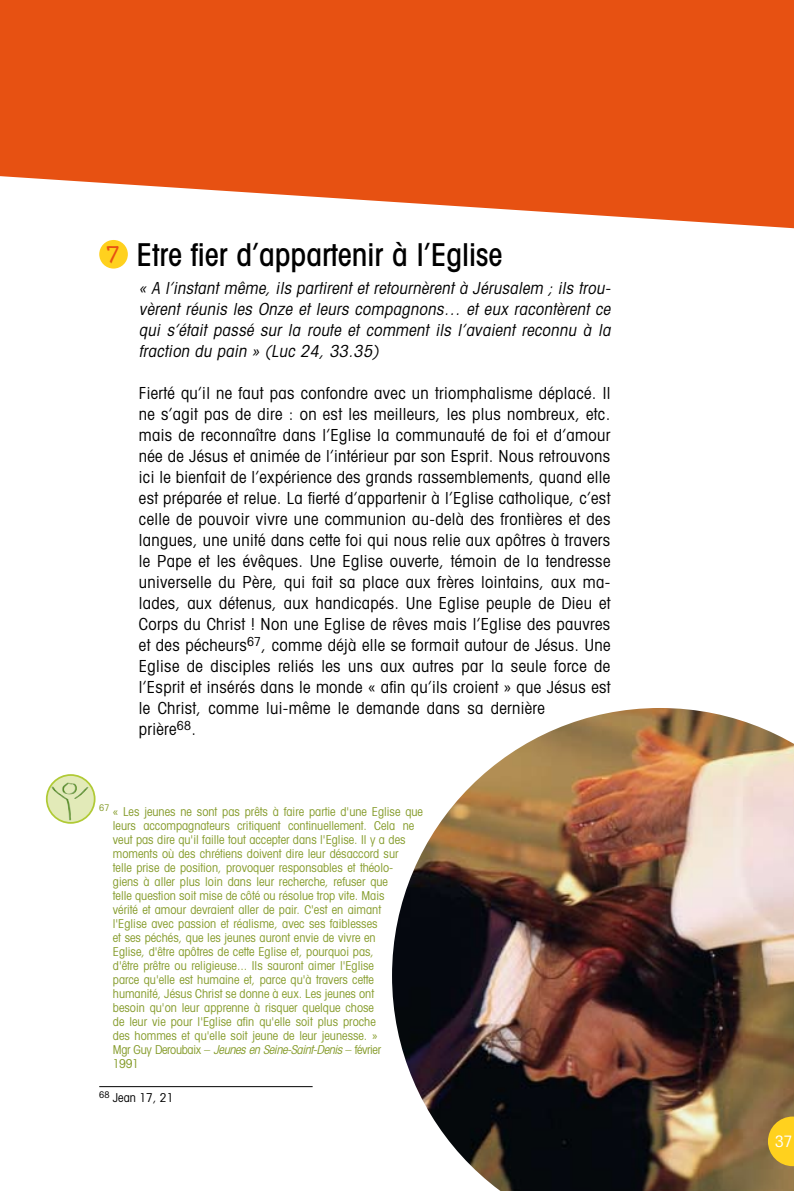
<style>
.page{position:relative;width:794px;height:1191px;background:#fff}
.page>*{position:absolute;margin:0;border:0;box-sizing:border-box;transform-origin:0 0}
.t1{font:500 condensed 31.5px "Avant Garde";color:#000}
.t2{font:condensed 16.62px/21px "Avant Garde";letter-spacing:.02em;color:#000}
.t3{font:italic condensed 16.62px/21px "Avant Garde";color:#000;text-align:justify}
.t4{font:condensed 15.75px "Avant Garde";color:#fff}
.t5{font:condensed 12.25px/14px "Avant Garde";color:#869c2c}
.t6{font:condensed 12.25px "Avant Garde";color:#000}
.s1{font-family:"Escript LL";font-weight:400;font-stretch:normal;font-size:28.88px;color:#e75112}
.s2{font-style:italic}
</style>
<div class="page">
<svg style="left:0;top:0;width:794px;height:229px;background:#e9652d"></svg>
<div style="left:99px;top:240px;width:29px;height:28px;background:#ffd11e;border-radius:50%"></div>
<img style="left:392px;top:708px;width:402px;height:483px">
<svg style="left:768px;top:1116px;width:26px;height:50px"></svg>
<hr style="left:99px;top:1086px;width:214px;height:1px;background:#000">
<svg style="left:47px;top:775px;width:48px;height:48px"></svg>
<div style="left:46px;top:774px;width:49px;height:49px;border:2px solid #b0ca35;border-radius:50%"></div>
<img style="left:51px;top:782px;width:38px;height:38px">
<h1 class="t1" style="left:106px;top:235px;width:398px"><span class="s1">7</span> Etre fier d’appartenir à l’Eglise</h1>
<p class="t3" style="left:139px;top:277px;width:476px">« A l’instant même, ils partirent et retournèrent à Jérusalem ; ils trou&shy;vèrent réunis les Onze et leurs compagnons… et eux racontèrent ce qui s’était passé sur la route et comment ils l’avaient reconnu à la fraction du pain » (Luc 24, 33 .35)</p>
<p class="t2" style="left:139px;top:382px;width:473px">Fierté qu’il ne faut pas confondre avec un triomphalisme déplacé. Il ne s’agit pas de dire : on est les meilleurs, les plus nombreux, etc. mais de reconnaître dans l’Eglise la communauté de foi et d’amour née de Jésus et animée de l’intérieur par son Esprit. Nous retrouvons ici le bienfait de l’expérience des grands rassemblements, quand elle est préparée et relue. La fierté d’appartenir à l’Eglise catholique, c’est celle de pouvoir vivre une communion au-delà des frontières et des langues, une unité dans cette foi qui nous relie aux apôtres à travers le Pape et les évêques. Une Eglise ouverte, témoin de la tendresse universelle du Père, qui fait sa place aux frères lointains, aux ma&shy;lades, aux détenus, aux handicapés. Une Eglise peuple de Dieu et Corps du Christ ! Non une Eglise de rêves mais l’Eglise des pauvres et des pécheurs<sup>67</sup>, comme déjà elle se formait autour de Jésus. Une Eglise de disciples reliés les uns aux autres par la seule force de l’Esprit et insérés dans le monde « afin qu’ils croient » que Jésus est le Christ, comme lui-même le demande dans sa dernière<br>prière<sup>68</sup>.</p>
<p class="t5" style="left:113px;top:804px;width:312px;text-indent:-14px"><sup>67</sup> « Les jeunes ne sont pas prêts à faire partie d'une Eglise que leurs accompagnateurs critiquent continuellement. Cela ne veut pas dire qu'il faille tout accepter dans l'Eglise. Il y a des moments où des chrétiens doivent dire leur désaccord sur<br>telle prise de position, provoquer responsables et théolo-<br>giens à aller plus loin dans leur recherche, refuser que<br>telle question soit mise de côté ou résolue trop vite. Mais<br>vérité et amour devraient aller de pair. C'est en aimant<br>l'Eglise avec passion et réalisme, avec ses faiblesses<br>et ses péchés, que les jeunes auront envie de vivre en<br>Eglise, d'être apôtres de cette Eglise et, pourquoi pas,<br>d'être prêtre ou religieuse... Ils sauront aimer l'Eglise<br>parce qu'elle est humaine et, parce qu'à travers cette humanité, Jésus Christ se donne à eux. Les jeunes ont<br>besoin qu'on leur apprenne à risquer quelque chose<br>de leur vie pour l'Eglise afin qu'elle soit plus proche<br>des hommes et qu'elle soit jeune de leur jeunesse. »<br>M g r G u y D e ro u b a i x – <span class="s2">JeunesenSeine-Saint-Denis</span>– fév r i e r<br>1991</p>
<p class="t6" style="left:99px;top:1089px;width:76px"><sup>68</sup> Jean 17, 21</p>
<p class="t4" style="left:775px;top:1131px;width:19px">37</p>
</div>
